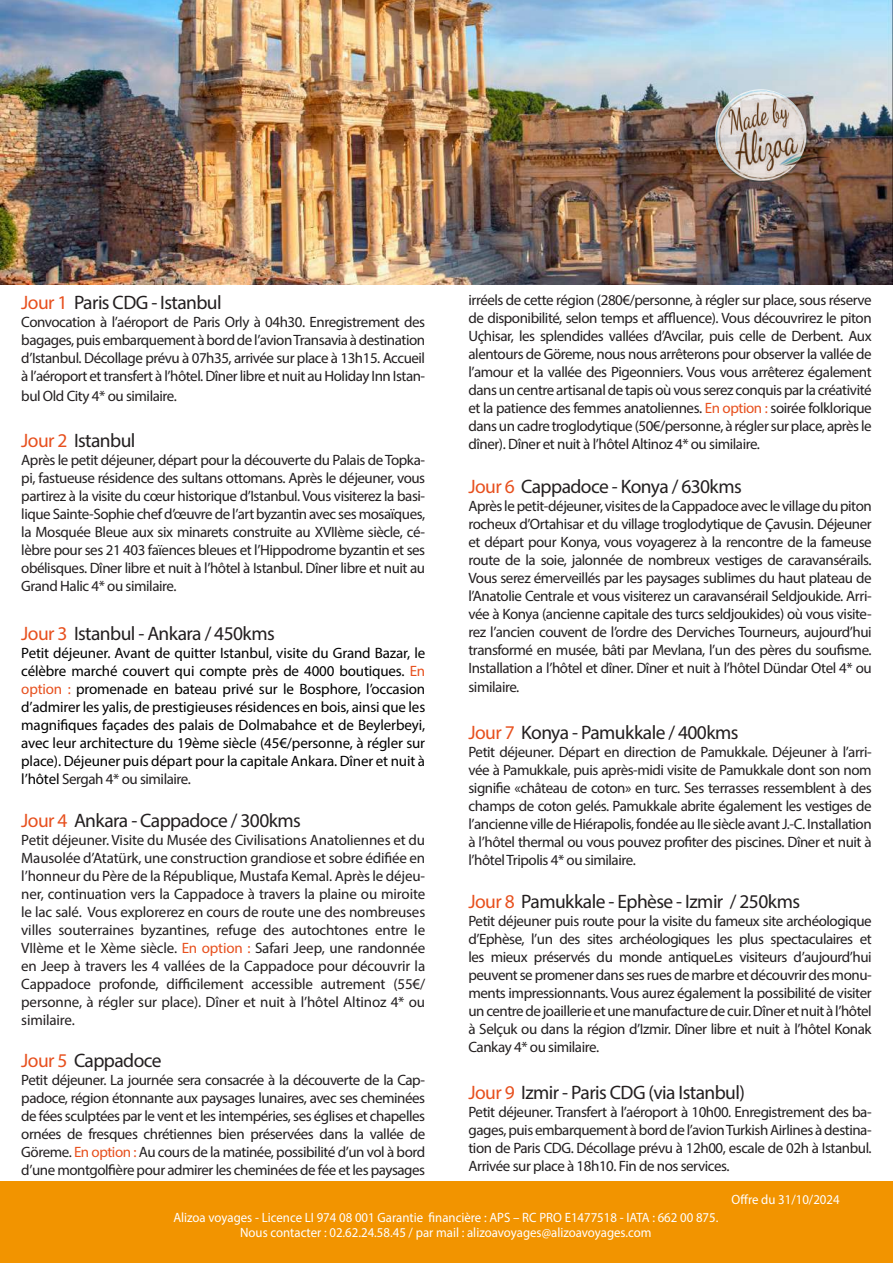
<style>
.page{position:relative;width:893px;height:1263px;background:#fff}
.page>*{position:absolute;margin:0;border:0;box-sizing:border-box;transform-origin:0 0}
.t1{font:19.5px "Myriad Pro";letter-spacing:-.03em;color:#231f20}
.t2{font:15px/18px "Myriad Pro";letter-spacing:-.03em;color:#231f20;text-align:justify}
.t3{font:15px/18px "Myriad Pro";letter-spacing:-.01em;color:#000001;text-align:justify}
.t4{font:13.5px/15px "Myriad Pro";color:#fff;text-align:center;scale:.95 1}
.s1{color:#e7501e}
.s2{color:#231f20}
</style>
<div class="page">
<img style="left:0;top:0;width:893px;height:285px">
<img style="left:714px;top:90px;width:115px;height:92px">
<div style="left:0;top:1181px;width:893px;height:82px;background:#f29400"></div>
<p class="t2" style="left:468px;top:291px;width:405px">irréels de cette région (280€/personne, à régler sur place, sous réserve de disponibilité, selon temps et affluence). Vous découvrirez le piton Uçhisar, les splendides vallées d’Avcilar, puis celle de Derbent. Aux alentours de Göreme, nous nous arrêterons pour observer la vallée de l’amour et la vallée des Pigeonniers. Vous vous arrêterez également dans un centre artisanal de tapis où vous serez conquis par la créativité et la patience des femmes anatoliennes. <span class="s1">En option :</span> soirée folklorique dans un cadre troglodytique (50€/personne, à régler sur place, après le dîner). Dîner et nuit à l’hôtel Altinoz 4* ou similaire.</p>
<h1 class="t1" style="left:468px;top:474px;width:275px"><span class="s1">Jour 6</span> Cappadoce - Konya / 630kms</h1>
<p class="t2" style="left:468px;top:496px;width:405px">Après le petit-déjeuner, visites de la Cappadoce avec le village du piton rocheux d’Ortahisar et du village troglodytique de Çavusin. Déjeuner et départ pour Konya, vous voyagerez à la rencontre de la fameuse route de la soie, jalonnée de nombreux vestiges de caravansérails.<br>Vous serez émerveillés par les paysages sublimes du haut plateau de l’Anatolie Centrale et vous visiterez un caravansérail Seldjoukide. Arri&shy;vée à Konya (ancienne capitale des turcs seldjoukides) où vous visite&shy;rez l’ancien couvent de l’ordre des Derviches Tourneurs, aujourd’hui transformé en musée, bâti par Mevlana, l’un des pères du soufisme.<br>Installation a l’hôtel et dîner. Dîner et nuit à l’hôtel Dündar Otel 4* ou</p>
<p class="t2" style="left:468px;top:678px;width:52px">similaire.</p>
<h1 class="t1" style="left:468px;top:721px;width:272px"><span class="s1">Jour 7</span> Konya - Pamukkale / 400kms</h1>
<p class="t2" style="left:468px;top:743px;width:405px">Petit déjeuner. Départ en direction de Pamukkale. Déjeuner à l’arri&shy;vée à Pamukkale, puis après-midi visite de Pamukkale dont son nom signifie «château de coton» en turc. Ses terrasses ressemblent à des champs de coton gelés. Pamukkale abrite également les vestiges de l’ancienne ville de Hiérapolis, fondée au IIe siècle avant J.-C. Installation à l’hôtel thermal ou vous pouvez profiter des piscines. Dîner et nuit à l’hôtel Tripolis 4* ou similaire.</p>
<h1 class="t1" style="left:468px;top:890px;width:333px"><span class="s1">Jour 8</span> Pamukkale - Ephèse - Izmir / 250kms</h1>
<p class="t2" style="left:468px;top:912px;width:405px">Petit déjeuner puis route pour la visite du fameux site archéologique d’Ephèse, l’un des sites archéologiques les plus spectaculaires et les mieux préservés du monde antiqueLes visiteurs d’aujourd’hui peuvent se promener dans ses rues de marbre et découvrir des monu&shy;ments impressionnants. Vous aurez également la possibilité de visiter un centre de joaillerie et une manufacture de cuir. Dîner et nuit à l’hôtel à Selçuk ou dans la région d’Izmir. Dîner libre et nuit à l’hôtel Konak Cankay 4* ou similaire.</p>
<h1 class="t1" style="left:468px;top:1081px;width:278px"><span class="s1">Jour 9</span> Izmir - Paris CDG (via Istanbul)</h1>
<p class="t2" style="left:468px;top:1103px;width:405px">Petit déjeuner. Transfert à l’aéroport à 10h00. Enregistrement des ba&shy;gages, puis embarquement à bord de l’avion Turkish Airlines à destina&shy;tion de Paris CDG. Décollage prévu à 12h00, escale de 02h à Istanbul.<br>Arrivée sur place à 18h10. Fin de nos services.</p>
<p class="t4" style="left:731px;top:1192px;width:115px">Offre du 31/10/2024</p>
<p class="t4" style="left:173px;top:1210px;width:575px">Alizoa voyages - Licence LI 974 08 001 Garantie financière : APS – RC PRO E1477518 - IATA : 662 00 875.<br>Nous contacter : 02.62.24.58.45 / par mail : alizoavoyages@alizoavoyages.com</p>
<h1 class="t1" style="left:21px;top:290px;width:202px"><span class="s1">Jour 1</span> Paris CDG - Istanbul</h1>
<p class="t2" style="left:21px;top:312px;width:405px">Convocation à l’aéroport de Paris Orly à 04h30. Enregistrement des bagages, puis embarquement à bord de l’avion Transavia à destination d’Istanbul. Décollage prévu à 07h35, arrivée sur place à 13h15. Accueil à l’aéroport et transfert à l’hôtel. Dîner libre et nuit au Holiday Inn Istan-</p>
<p class="t2" style="left:21px;top:386px;width:157px">bul Old City 4* ou similaire.</p>
<h1 class="t1" style="left:21px;top:429px;width:116px"><span class="s1">Jour 2</span> Istanbul</h1>
<p class="t2" style="left:21px;top:451px;width:405px">Après le petit déjeuner, départ pour la découverte du Palais de Topka&shy;pi, fastueuse résidence des sultans ottomans. Après le déjeuner, vous partirez à la visite du cœur historique d’Istanbul. Vous visiterez la basi&shy;lique Sainte-Sophie chef d’œuvre de l’art byzantin avec ses mosaïques, la Mosquée Bleue aux six minarets construite au XVIIème siècle, cé&shy;lèbre pour ses 21 403 faïences bleues et l’Hippodrome byzantin et ses obélisques. Dîner libre et nuit à l’hôtel à Istanbul. Dîner libre et nuit au Grand Halic 4* ou similaire.</p>
<h1 class="t1" style="left:21px;top:621px;width:255px"><span class="s1">Jour 3</span> Istanbul - Ankara / 450kms</h1>
<p class="t3" style="left:21px;top:644px;width:405px">Petit déjeuner. Avant de quitter Istanbul, visite du Grand Bazar, le célèbre marché couvert qui compte près de 4000 boutiques. <span class="s1">En option :</span> promenade en bateau privé sur le Bosphore, l’occasion d’admirer les yalis, de prestigieuses résidences en bois, ainsi que les magnifiques façades des palais de Dolmabahce et de Beylerbeyi, avec leur architecture du 19ème siècle (45€/personne, à régler sur place). Déjeuner puis départ pour la capitale Ankara. Dîner et nuit à l’hôtel <span class="s2">Sergah 4* ou similaire.</span></p>
<h1 class="t1" style="left:21px;top:809px;width:281px"><span class="s1">Jour 4</span> Ankara - Cappadoce / 300kms</h1>
<p class="t2" style="left:21px;top:831px;width:405px">Petit déjeuner. Visite du Musée des Civilisations Anatoliennes et du Mausolée d’Atatürk, une construction grandiose et sobre édifiée en l’honneur du Père de la République, Mustafa Kemal. Après le déjeu&shy;ner, continuation vers la Cappadoce à travers la plaine ou miroite le lac salé. Vous explorerez en cours de route une des nombreuses villes souterraines byzantines, refuge des autochtones entre le VIIème et le Xème siècle. <span class="s1">En option :</span> Safari Jeep, une randonnée en Jeep à travers les 4 vallées de la Cappadoce pour découvrir la Cappadoce profonde, difficilement accessible autrement (55€/ personne, à régler sur place). Dîner et nuit à l’hôtel Altinoz 4* ou similaire.</p>
<h1 class="t1" style="left:21px;top:1048px;width:142px"><span class="s1">Jour 5</span> Cappadoce</h1>
<p class="t2" style="left:21px;top:1070px;width:405px">Petit déjeuner. La journée sera consacrée à la découverte de la Cap&shy;padoce, région étonnante aux paysages lunaires, avec ses cheminées de fées sculptées par le vent et les intempéries, ses églises et chapelles ornées de fresques chrétiennes bien préservées dans la vallée de Göreme. <span class="s1">En option :</span> Au cours de la matinée, possibilité d’un vol à bord d’une montgolfière pour admirer les cheminées de fée et les paysages</p>
</div>
